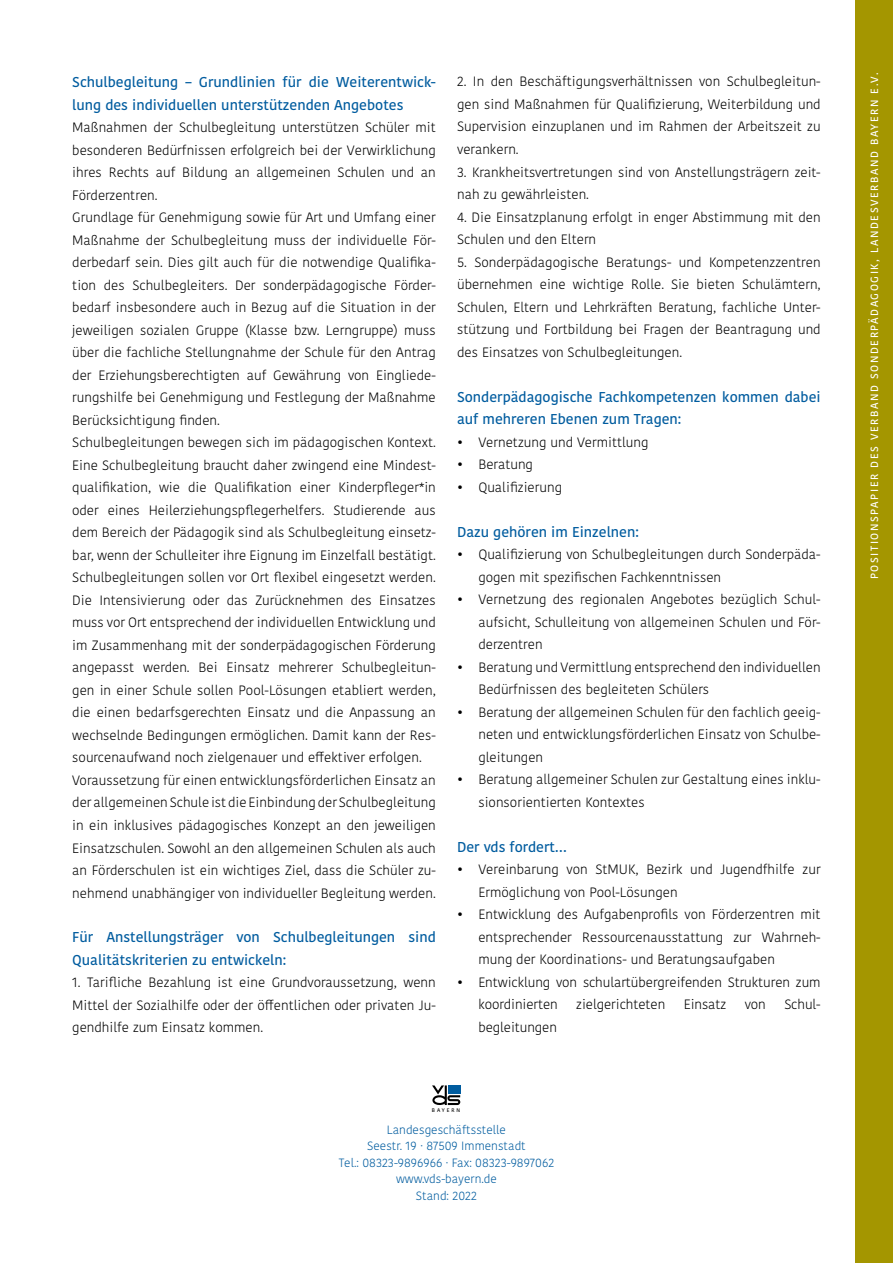
<style>
.page{position:relative;width:893px;height:1263px;background:#fff}
.page>*{position:absolute;margin:0;border:0;box-sizing:border-box;transform-origin:0 0}
.t1{font:500 14.25px/22.5px "Kohinoor Devanagari";color:#005c9f}
.t2{font:300 13.5px/22.5px "Kohinoor Devanagari";color:#000}
.t3{font:300 12px/16.5px "Kohinoor Devanagari";color:#005c9f;text-align:center}
.t4{font:500 10.5px "Kohinoor Devanagari";letter-spacing:.15em;color:#fff}
.t5{font:500 5.25px "Kohinoor Devanagari";letter-spacing:.37em;color:#000}
</style>
<div class="page">
<div style="left:856px;top:0;width:37px;height:1263px;background:#a49600"></div>
<svg style="left:432px;top:1085px;width:28px;height:20px"></svg>
<div style="left:448px;top:1085px;width:12px;height:9px;background:#005c9f"></div>
<p class="t1" style="left:72px;top:71px;width:365px">Schulbegleitung – Grundlinien für die Weiterentwick&shy;lung des individuellen unterstützenden Angebotes</p>
<p class="t2" style="left:72px;top:116px;width:365px">Maßnahmen der Schulbegleitung unterstützen Schüler mit besonderen Bedürfnissen erfolgreich bei der Verwirklichung ihres Rechts auf Bildung an allgemeinen Schulen und an Förderzentren.<br>Grundlage für Genehmigung sowie für Art und Umfang einer Maßnahme der Schulbegleitung muss der individuelle För&shy;derbedarf sein. Dies gilt auch für die notwendige Qualifika&shy;tion des Schulbegleiters. Der sonderpädagogische Förder&shy;bedarf insbesondere auch in Bezug auf die Situation in der jeweiligen sozialen Gruppe (Klasse bzw. Lerngruppe) muss über die fachliche Stellungnahme der Schule für den Antrag der Erziehungsberechtigten auf Gewährung von Eingliede&shy;rungshilfe bei Genehmigung und Festlegung der Maßnahme Berücksichtigung finden.<br>Schulbegleitungen bewegen sich im pädagogischen Kontext.<br>Eine Schulbegleitung braucht daher zwingend eine Mindest&shy;qualifikation, wie die Qualifikation einer Kinderpfleger*in oder eines Heilerziehungspflegerhelfers. Studierende aus dem Bereich der Pädagogik sind als Schulbegleitung einsetz&shy;bar, wenn der Schulleiter ihre Eignung im Einzelfall bestätigt.<br>Schulbegleitungen sollen vor Ort flexibel eingesetzt werden.<br>Die Intensivierung oder das Zurücknehmen des Einsatzes muss vor Ort entsprechend der individuellen Entwicklung und im Zusammenhang mit der sonderpädagogischen Förderung angepasst werden. Bei Einsatz mehrerer Schulbegleitun&shy;gen in einer Schule sollen Pool-Lösungen etabliert werden, die einen bedarfsgerechten Einsatz und die Anpassung an wechselnde Bedingungen ermöglichen. Damit kann der Res&shy;sourcenaufwand noch zielgenauer und effektiver erfolgen.<br>Voraussetzung für einen entwicklungsförderlichen Einsatz an der allgemeinen Schule ist die Einbindung der Schulbegleitung in ein inklusives pädagogisches Konzept an den jeweiligen Einsatzschulen. Sowohl an den allgemeinen Schulen als auch an Förderschulen ist ein wichtiges Ziel, dass die Schüler zu&shy;nehmend unabhängiger von individueller Begleitung werden.</p>
<p class="t1" style="left:72px;top:926px;width:365px">Für Anstellungsträger von Schulbegleitungen sind<br>Qualitätskriterien zu entwickeln:</p>
<p class="t2" style="left:72px;top:971px;width:365px;text-align:justify">1. Tarifliche Bezahlung ist eine Grundvoraussetzung, wenn Mittel der Sozialhilfe oder der öffentlichen oder privaten Ju&shy;gendhilfe zum Einsatz kommen.</p>
<p class="t2" style="left:457px;top:71px;width:365px;text-align:justify">2. In den Beschäftigungsverhältnissen von Schulbegleitun&shy;gen sind Maßnahmen für Qualifizierung, Weiterbildung und Supervision einzuplanen und im Rahmen der Arbeitszeit zu verankern.</p>
<p class="t2" style="left:457px;top:161px;width:365px">3. Krankheitsvertretungen sind von Anstellungsträgern zeit&shy;nah zu gewährleisten.</p>
<p class="t2" style="left:457px;top:206px;width:365px">4. Die Einsatzplanung erfolgt in enger Abstimmung mit den<br>Schulen und den Eltern</p>
<p class="t2" style="left:457px;top:251px;width:365px;text-align:justify">5. Sonderpädagogische Beratungs- und Kompetenzzentren übernehmen eine wichtige Rolle. Sie bieten Schulämtern, Schulen, Eltern und Lehrkräften Beratung, fachliche Unter&shy;stützung und Fortbildung bei Fragen der Beantragung und des Einsatzes von Schulbegleitungen.</p>
<p class="t1" style="left:457px;top:385px;width:365px">Sonderpädagogische Fachkompetenzen kommen dabei auf mehreren Ebenen zum Tragen:</p>
<p class="t2" style="left:457px;top:431px;width:193px">• Vernetzung und Vermittlung</p>
<p class="t2" style="left:457px;top:453px;width:77px">• Beratung</p>
<p class="t2" style="left:457px;top:476px;width:106px">• Qualifizierung</p>
<p class="t1" style="left:457px;top:520px;width:183px">Dazu gehören im Einzelnen:</p>
<p class="t2" style="left:478px;top:543px;width:344px;text-indent:-21px">• Qualifizierung von Schulbegleitungen durch Sonderpäda&shy;gogen mit spezifischen Fachkenntnissen</p>
<p class="t2" style="left:478px;top:588px;width:344px;text-align:justify;text-indent:-21px">• Vernetzung des regionalen Angebotes bezüglich Schul&shy;aufsicht, Schulleitung von allgemeinen Schulen und För&shy;derzentren</p>
<p class="t2" style="left:478px;top:656px;width:344px;text-indent:-21px">• Beratung und Vermittlung entsprechend den individuellen<br>Bedürfnissen des begleiteten Schülers</p>
<p class="t2" style="left:478px;top:701px;width:344px;text-align:justify;text-indent:-21px">• Beratung der allgemeinen Schulen für den fachlich geeig&shy;neten und entwicklungsförderlichen Einsatz von Schulbe&shy;gleitungen</p>
<p class="t2" style="left:478px;top:768px;width:344px;text-indent:-21px">• Beratung allgemeiner Schulen zur Gestaltung eines inklu&shy;sionsorientierten Kontextes</p>
<p class="t1" style="left:457px;top:835px;width:111px">Der vds fordert…</p>
<p class="t2" style="left:478px;top:858px;width:344px;text-indent:-21px">• Vereinbarung von StMUK, Bezirk und Jugendfhilfe zur<br>Ermöglichung von Pool-Lösungen</p>
<p class="t2" style="left:478px;top:903px;width:344px;text-align:justify;text-indent:-21px">• Entwicklung des Aufgabenprofils von Förderzentren mit entsprechender Ressourcenausstattung zur Wahrneh&shy;mung der Koordinations- und Beratungsaufgaben</p>
<p class="t2" style="left:478px;top:971px;width:344px;text-indent:-21px">• Entwicklung von schulartübergreifenden Strukturen zum koordinierten</p>
<p class="t2" style="left:576px;top:993px;width:91px">zielgerichteten</p>
<p class="t2" style="left:684px;top:993px;width:44px">Einsatz</p>
<p class="t2" style="left:745px;top:993px;width:23px">von</p>
<p class="t2" style="left:784px;top:993px;width:38px">Schul-</p>
<p class="t2" style="left:478px;top:1016px;width:80px">begleitungen</p>
<p class="t5" style="left:432px;top:1107px;width:30px">BAYERN</p>
<p class="t3" style="left:339px;top:1121px;width:217px">Landesgeschäftsstelle<br>Seestr. 19 · 87509 Immenstadt<br>Tel.: 08323-9896966 · Fax: 08323-9897062 www.vds-bayern.de<br>Stand: 2022</p>
<p class="t4" style="left:868px;top:579px;width:508px;rotate:-90deg">POSITIONSPAPIER DES VERBAND SONDERPÄDAGOGIK, LANDESVERBAND BAYERN E.V.</p>
</div>
